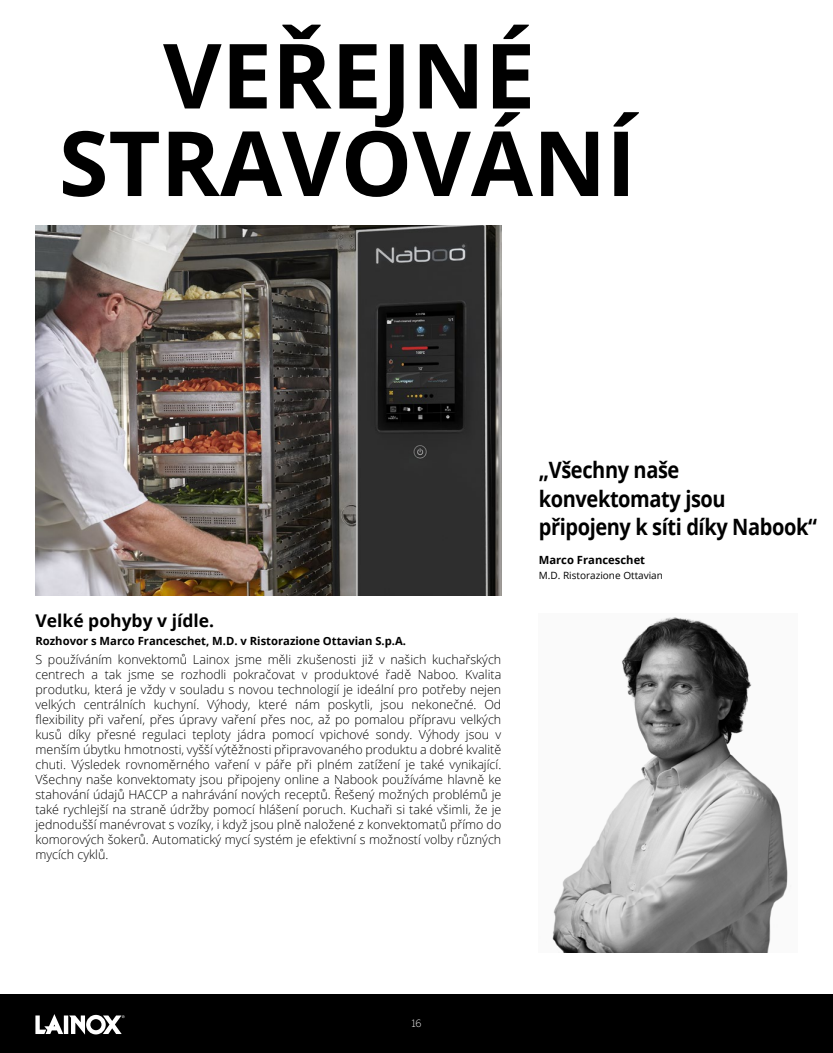
<style>
.page{position:relative;width:833px;height:1053px;background:#fff}
.page>*{position:absolute;margin:0;border:0;box-sizing:border-box;transform-origin:0 0}
.t1{font:700 90px/87.5px "Open Sans";color:#000;text-align:center}
.t2{font:700 22.5px/28.5px "Open Sans";letter-spacing:-.02em;color:#000;scale:.89 1}
.t3{font:700 17.5px "Open Sans";color:#000}
.t4{font:300 12.5px/15px "Open Sans";color:#000;text-align:justify}
.t5{font:700 11.25px "Open Sans";color:#000}
.t6{font:10px "Open Sans";color:#000}
.t7{font:300 10px "Benton Sans";color:#fff}
</style>
<div class="page">
<div style="left:0;top:994px;width:833px;height:58px;background:#000"></div>
<svg style="left:35px;top:1014px;width:28px;height:19px"></svg>
<hr style="left:64px;top:1015px;width:4px;height:18px;background:#fff">
<svg style="left:69px;top:1014px;width:56px;height:20px"></svg>
<img style="left:552px;top:617px;width:236px;height:335px">
<img style="left:35px;top:225px;width:466px;height:370px">
<h1 class="t1" style="left:59px;top:30px;width:578px">VEŘEJNÉ<br>STRAVOVÁNÍ</h1>
<h3 class="t3" style="left:35px;top:607px;width:180px">Velké pohyby v jídle.</h3>
<p class="t5" style="left:35px;top:633px;width:372px">Rozhovor s Marco Franceschet, M.D. v Ristorazione Ottavian S.p.A.</p>
<p class="t4" style="left:35px;top:651px;width:467px">S používáním konvektomů Lainox jsme měli zkušenosti již v našich kuchařských centrech a tak jsme se rozhodli pokračovat v produktové řadě Naboo. Kvalita produtku, která je vždy v souladu s novou technologií je ideální pro potřeby nejen velkých centrálních kuchyní. Výhody, které nám poskytli, jsou nekonečné. Od flexibility při vaření, přes úpravy vaření přes noc, až po pomalou přípravu velkých kusů díky přesné regulaci teploty jádra pomocí vpichové sondy. Výhody jsou v menším úbytku hmotnosti, vyšší výtěžnosti připravovaného produktu a dobré kvalitě chuti. Výsledek rovnoměrného vaření v páře při plném zatížení je také vynikající.<br>Všechny naše konvektomaty jsou připojeny online a Nabook používáme hlavně ke stahování údajů HACCP a nahrávání nových receptů. Řešený možných problémů je také rychlejší na straně údržby pomocí hlášení poruch. Kuchaři si také všimli, že je jednodušší manévrovat s vozíky, i když jsou plně naložené z konvektomatů přímo do komorových šokerů. Automatický mycí systém je efektivní s možností volby různých mycích cyklů.</p>
<h2 class="t2" style="left:539px;top:455px;width:314px">„Všechny naše konvektomaty jsou připojeny k síti díky Nabook“</h2>
<p class="t5" style="left:539px;top:552px;width:108px">Marco Franceschet</p>
<p class="t6" style="left:539px;top:568px;width:126px">M.D. Ristorazione Ottavian</p>
<p class="t7" style="left:411px;top:1017px;width:12px">16</p>
</div>
